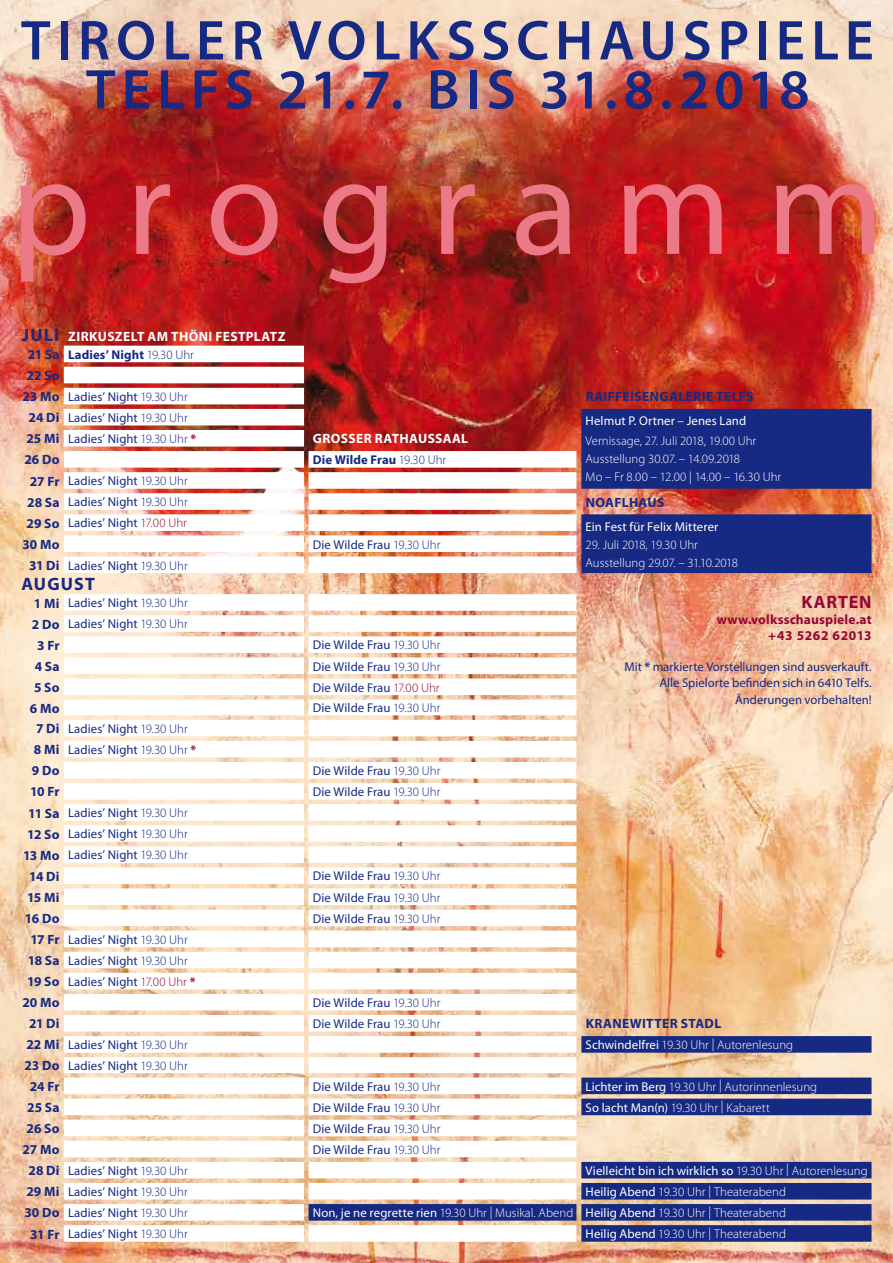
<style>
.page{position:relative;width:893px;height:1263px;background:#fff}
.page>*{position:absolute;margin:0;border:0;box-sizing:border-box;transform-origin:0 0}
.t1{font:140.55px "Myriad Pro";letter-spacing:.25em;color:#ec7987}
.t2{font:600 56.55px/49.1px "Myriad Pro";letter-spacing:.1em;color:#162983}
.t3{font:700 18px "Myriad Pro";color:#162983}
.t4{font:700 18px "Myriad Pro";color:#950731}
.t5{font:700 13.5px "Myriad Pro";letter-spacing:.02em;color:#162983}
.t6{font:700 13.5px "Myriad Pro";letter-spacing:.03em;color:#fff}
.t7{font:700 13.5px/16.2px "Myriad Pro";letter-spacing:.02em;color:#950731;text-align:right}
.t8{font:12.75px/21.1px "Myriad Pro";letter-spacing:.005em;color:#162983}
.t9{font:300 12.75px/18px "Myriad Pro";color:#fff}
.t10{font:12.75px "Myriad Pro";letter-spacing:.01em;color:#fff}
.t11{font:700 12.75px "Myriad Pro";letter-spacing:.01em;color:#162983}
.s1{font-size:18px;color:#162983}
.s2{font-size:13.5px}
.s3{font-weight:300}
.s4{font-weight:700;font-size:13.5px}
.s5{font-weight:700;color:#950731}
.s6{font-weight:300;color:#950731}
.s7{font-weight:400}
.s8{font-weight:700}
</style>
<div class="page">
<img style="left:0;top:0;width:893px;height:1263px">
<svg style="left:64px;top:346px;width:512px;height:896px"></svg>
<img style="left:309px;top:409px;width:562px;height:833px">
<h2 class="t2" style="left:86px;top:14px;width:725px;text-indent:-65px">TIROLER VOLKSSCHAUSPIELE<br>TELFS 21.7. BIS 31.8.2018</h2>
<h1 class="t1" style="left:11px;top:120px;width:874px">programm</h1>
<p class="t6" style="left:22px;top:328px;width:265px"><span class="s1">JULI</span> ZIRKUSZELT AM THÖNI FESTPLATZ</p>
<p class="t11" style="left:28px;top:346px;width:168px"><span class="s2">21 SA</span> LADIES’ NIGHT <span class="s3">19.30 Uhr</span></p>
<p class="t5" style="left:27px;top:367px;width:34px">22 SO</p>
<p class="t8" style="left:22px;top:386px;width:167px"><span class="s4">23 MO</span> Ladies’ Night <span class="s3">19.30 Uhr</span></p>
<p class="t5" style="left:586px;top:388px;width:169px">RAIFFEISENGALERIE TELFS</p>
<p class="t8" style="left:29px;top:407px;width:161px"><span class="s4">24 DI</span> Ladies’ Night <span class="s3">19.30 Uhr</span></p>
<p class="t10" style="left:586px;top:413px;width:162px">Helmut P. Ortner – Jenes Land</p>
<p class="t9" style="left:586px;top:432px;width:197px">Vernissage, 27. Juli 2018, 19.00 Uhr<br>Ausstellung 30.07. – 14.09.2018<br>Mo – Fr 8.00 – 12.00 | 14.00 – 16.30 Uhr</p>
<p class="t8" style="left:27px;top:428px;width:171px"><span class="s4">25 MI</span> Ladies’ Night <span class="s3">19.30 Uhr</span> <span class="s5">*</span></p>
<p class="t6" style="left:313px;top:430px;width:154px">GROSSER RATHAUSSAAL</p>
<p class="t5" style="left:25px;top:451px;width:37px">26 DO</p>
<p class="t11" style="left:313px;top:451px;width:135px">DIE WILDE FRAU <span class="s3">19.30 Uhr</span></p>
<p class="t8" style="left:27px;top:470px;width:162px"><span class="s4">27 FR</span> Ladies’ Night <span class="s3">19.30 Uhr<br></span><span class="s4">28 SA</span> Ladies’ Night <span class="s3">19.30 Uhr</span></p>
<p class="t5" style="left:586px;top:493px;width:80px">NOAFLHAUS</p>
<p class="t8" style="left:27px;top:512px;width:162px"><span class="s4">29 SO</span> Ladies’ Night <span class="s6">17.00 Uhr</span></p>
<p class="t10" style="left:586px;top:518px;width:134px">Ein Fest für Felix Mitterer</p>
<p class="t9" style="left:586px;top:535px;width:154px">29. Juli 2018, 19.30 Uhr<br>Ausstellung 29.07. – 31.10.2018</p>
<p class="t5" style="left:22px;top:535px;width:39px">30 MO</p>
<p class="t8" style="left:313px;top:533px;width:129px">Die Wilde Frau <span class="s3">19.30 Uhr</span></p>
<p class="t8" style="left:29px;top:554px;width:160px"><span class="s4">31 DI</span> Ladies’ Night <span class="s3">19.30 Uhr</span></p>
<h3 class="t3" style="left:21px;top:572px;width:75px">AUGUST</h3>
<p class="t8" style="left:32px;top:592px;width:157px"><span class="s4">1 MI</span> Ladies’ Night <span class="s3">19.30 Uhr<br></span><span class="s4">2 DO</span> Ladies’ Night <span class="s3">19.30 Uhr</span></p>
<p class="t5" style="left:37px;top:636px;width:24px">3 FR</p>
<p class="t8" style="left:313px;top:634px;width:129px">Die Wilde Frau <span class="s3">19.30 Uhr</span></p>
<p class="t5" style="left:35px;top:657px;width:26px">4 SA</p>
<p class="t8" style="left:313px;top:655px;width:129px">Die Wilde Frau <span class="s3">19.30 Uhr</span></p>
<p class="t5" style="left:34px;top:678px;width:27px">5 SO</p>
<p class="t8" style="left:313px;top:676px;width:128px">Die Wilde Frau <span class="s6">17.00 Uhr</span></p>
<p class="t5" style="left:30px;top:699px;width:31px">6 MO</p>
<p class="t8" style="left:313px;top:697px;width:129px">Die Wilde Frau <span class="s3">19.30 Uhr</span></p>
<p class="t8" style="left:34px;top:718px;width:164px"><span class="s4">7 DI</span> Ladies’ Night <span class="s3">19.30 Uhr<br></span><span class="s4">8 MI</span> Ladies’ Night <span class="s3">19.30 Uhr</span> <span class="s5">*</span></p>
<p class="t5" style="left:32px;top:762px;width:29px">9 DO</p>
<p class="t8" style="left:313px;top:760px;width:129px">Die Wilde Frau <span class="s3">19.30 Uhr</span></p>
<p class="t5" style="left:30px;top:783px;width:31px">10 FR</p>
<p class="t8" style="left:313px;top:781px;width:129px">Die Wilde Frau <span class="s3">19.30 Uhr</span></p>
<p class="t8" style="left:23px;top:802px;width:166px;text-align:center"><span class="s4">11 SA</span> Ladies’ Night <span class="s3">19.30 Uhr<br></span><span class="s4">12 SO</span> Ladies’ Night <span class="s3">19.30 Uhr<br></span><span class="s4">13 MO</span> Ladies’ Night <span class="s3">19.30 Uhr</span></p>
<p class="t5" style="left:29px;top:867px;width:32px">14 DI</p>
<p class="t8" style="left:313px;top:865px;width:129px">Die Wilde Frau <span class="s3">19.30 Uhr</span></p>
<p class="t5" style="left:27px;top:888px;width:34px">15 MI</p>
<p class="t8" style="left:313px;top:886px;width:129px">Die Wilde Frau <span class="s3">19.30 Uhr</span></p>
<p class="t5" style="left:25px;top:909px;width:36px">16 DO</p>
<p class="t8" style="left:313px;top:907px;width:129px">Die Wilde Frau <span class="s3">19.30 Uhr</span></p>
<p class="t8" style="left:27px;top:929px;width:170px"><span class="s4">17 FR</span> Ladies’ Night <span class="s3">19.30 Uhr<br></span><span class="s4">18 SA</span> Ladies’ Night <span class="s3">19.30 Uhr<br></span><span class="s4">19 SO</span> Ladies’ Night <span class="s6">17.00 Uhr</span> <span class="s5">*</span></p>
<p class="t5" style="left:22px;top:994px;width:39px">20 MO</p>
<p class="t8" style="left:313px;top:992px;width:129px">Die Wilde Frau <span class="s3">19.30 Uhr</span></p>
<p class="t5" style="left:29px;top:1015px;width:32px">21 DI</p>
<p class="t8" style="left:313px;top:1013px;width:129px">Die Wilde Frau <span class="s3">19.30 Uhr</span></p>
<p class="t5" style="left:586px;top:1015px;width:128px">KRANEWITTER STADL</p>
<p class="t8" style="left:26px;top:1034px;width:163px"><span class="s4">22 MI</span> Ladies’ Night <span class="s3">19.30 Uhr</span></p>
<p class="t9" style="left:586px;top:1036px;width:209px"><span class="s7">Schwindelfrei</span> 19.30 Uhr | Autorenlesung</p>
<p class="t8" style="left:24px;top:1055px;width:165px"><span class="s4">23 DO</span> Ladies’ Night <span class="s3">19.30 Uhr</span></p>
<p class="t5" style="left:30px;top:1077px;width:31px">24 FR</p>
<p class="t8" style="left:313px;top:1075px;width:129px">Die Wilde Frau <span class="s3">19.30 Uhr</span></p>
<p class="t9" style="left:586px;top:1077px;width:233px"><span class="s7">Lichter im Berg</span> 19.30 Uhr | Autorinnenlesung</p>
<p class="t5" style="left:27px;top:1098px;width:34px">25 SA</p>
<p class="t8" style="left:313px;top:1097px;width:129px">Die Wilde Frau <span class="s3">19.30 Uhr</span></p>
<p class="t9" style="left:586px;top:1099px;width:186px"><span class="s7">So lacht Man(n)</span> 19.30 Uhr | Kabarett</p>
<p class="t5" style="left:27px;top:1120px;width:34px">26 SO</p>
<p class="t8" style="left:313px;top:1118px;width:129px">Die Wilde Frau <span class="s3">19.30 Uhr</span></p>
<p class="t5" style="left:23px;top:1141px;width:38px">27 MO</p>
<p class="t8" style="left:313px;top:1139px;width:129px">Die Wilde Frau <span class="s3">19.30 Uhr</span></p>
<p class="t8" style="left:29px;top:1160px;width:161px"><span class="s4">28 DI</span> Ladies’ Night <span class="s3">19.30 Uhr</span></p>
<p class="t10" style="left:586px;top:1163px;width:284px">Vielleicht bin ich wirklich so <span class="s3">19.30 Uhr | Autorenlesung</span></p>
<p class="t8" style="left:26px;top:1181px;width:163px"><span class="s4">29 MI</span> Ladies’ Night <span class="s3">19.30 Uhr</span></p>
<p class="t9" style="left:586px;top:1183px;width:202px"><span class="s7">Heilig Abend</span> 19.30 Uhr | Theaterabend</p>
<p class="t8" style="left:24px;top:1202px;width:165px"><span class="s4">30 DO</span> Ladies’ Night <span class="s3">19.30 Uhr</span></p>
<p class="t9" style="left:313px;top:1204px;width:475px"><span class="s7">Non, je ne regrette rien</span> 19.30 Uhr | Musikal. Abend <span class="s7">Heilig Abend</span> 19.30 Uhr | Theaterabend</p>
<p class="t8" style="left:30px;top:1223px;width:159px"><span class="s4">31 FR</span> Ladies’ Night <span class="s3">19.30 Uhr</span></p>
<p class="t9" style="left:586px;top:1225px;width:202px"><span class="s7">Heilig Abend</span> 19.30 Uhr | Theaterabend</p>
<h3 class="t4" style="left:801px;top:590px;width:13px">KARTEN</h3>
<p class="t7" style="left:717px;top:611px;width:157px">WWW.VOLKSSCHAUSPIELE.AT +43 5262 62013</p>
<p class="t8" style="left:625px;top:659px;width:249px;line-height:16.2px;text-align:right">Mit <span class="s8">*</span> markierte Vorstellungen sind ausverkauft.<br>Alle Spielorte befinden sich in 6410 Telfs.<br>Änderungen vorbehalten!</p>
</div>
